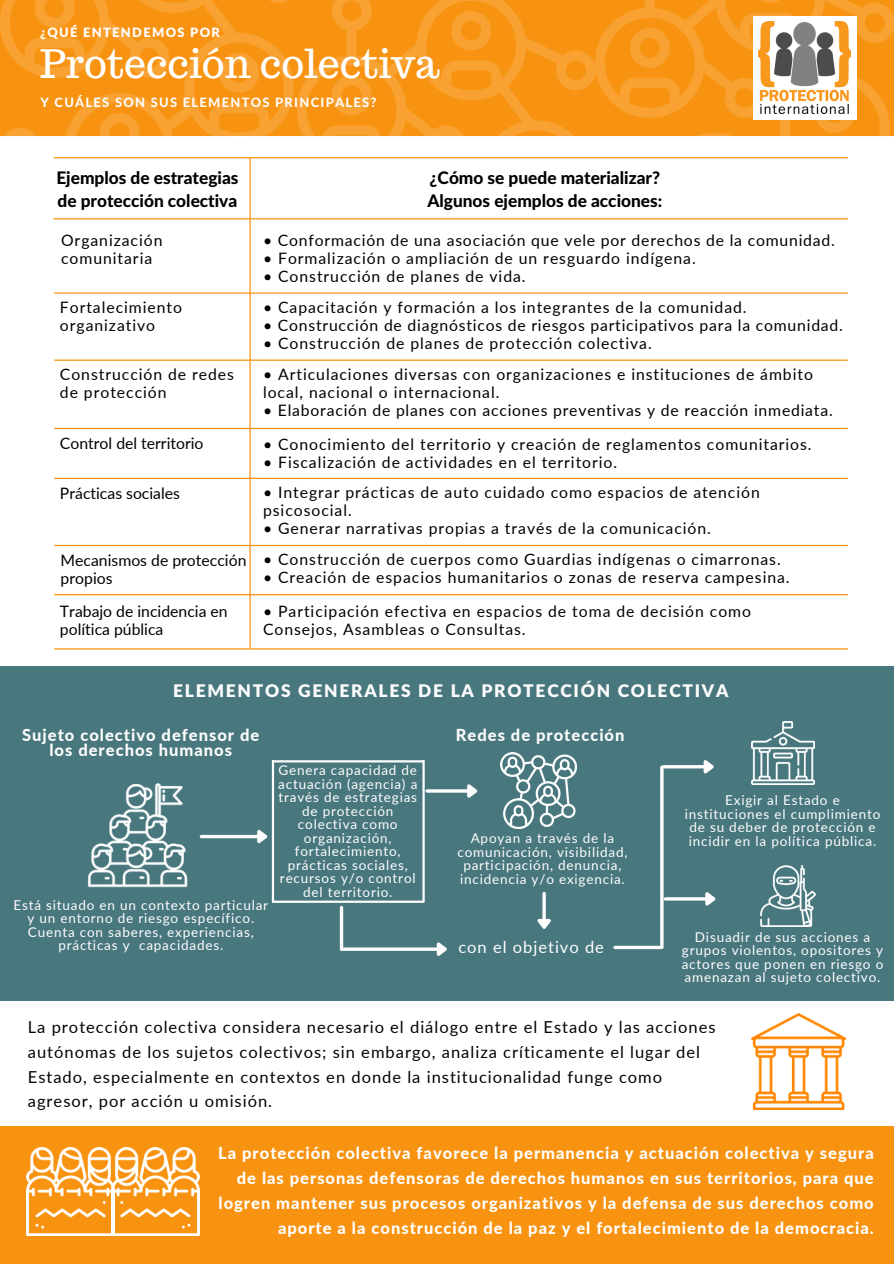
<style>
.page{position:relative;width:894px;height:1264px;background:#fff}
.page>*{position:absolute;margin:0;border:0;box-sizing:border-box;transform-origin:0 0}
.t1{font:39.3px "Trocchi";color:#fff}
.t2{font:900 17.4px "Lato Latin";letter-spacing:.1em;color:#fefdfd}
.t3{font:800 17.25px/23.7px "Lato Latin";color:#000}
.t4{font:800 16.5px/24.8px "Lato";letter-spacing:.06em;color:#fff;text-align:right}
.t5{font:16.5px/24.8px "Lato";letter-spacing:.06em;color:#040404}
.t6{font:800 16.5px/15.8px "Lato";letter-spacing:.06em;color:#fefdfd;text-align:center}
.t7{font:16.5px "Lato";letter-spacing:.06em;color:#fefdfd}
.t8{font:15.75px/18px "Lato";letter-spacing:.06em;color:#000}
.t9{font:15.75px "Lato";color:#000}
.t10{font:13.5px/13.5px "Lato";letter-spacing:.06em;color:#fefdfd;text-align:center}
.t11{font:800 12.9px "Lato Latin";letter-spacing:.1em;color:#fefdfd}
.t12{font:900 12.9px "Lato Latin";letter-spacing:.1em;color:#fefdfd}
</style>
<div class="page">
<div style="left:0;top:1126px;width:893px;height:137px;background:#f89311"></div>
<img style="left:595px;top:0;width:298px;height:220px">
<div style="left:753px;top:16px;width:103px;height:104px;background:#fff"></div>
<img style="left:758px;top:22px;width:92px;height:92px">
<img style="left:0;top:0;width:297px;height:159px">
<img style="left:297px;top:0;width:298px;height:137px">
<img style="left:751px;top:1013px;width:95px;height:96px">
<img style="left:26px;top:1147px;width:86px;height:88px">
<img style="left:112px;top:1147px;width:87px;height:88px">
<div style="left:0;top:665px;width:893px;height:335px;background:#48777e"></div>
<svg style="left:54px;top:157px;width:793px;height:492px"></svg>
<img style="left:88px;top:783px;width:100px;height:104px">
<img style="left:500px;top:753px;width:76px;height:75px">
<img style="left:751px;top:721px;width:63px;height:63px">
<img style="left:760px;top:865px;width:57px;height:61px">
<svg style="left:201px;top:834px;width:53px;height:4px"></svg>
<svg style="left:254px;top:829px;width:14px;height:15px"></svg>
<hr style="left:427px;top:789px;width:40px;height:3px;background:#fefdfd">
<svg style="left:464px;top:784px;width:14px;height:14px"></svg>
<hr style="left:341px;top:947px;width:95px;height:3px;background:#fefdfd">
<svg style="left:433px;top:942px;width:14px;height:14px"></svg>
<hr style="left:340px;top:907px;width:3px;height:42px;background:#fefdfd">
<hr style="left:542px;top:893px;width:3px;height:25px;background:#fefdfd">
<svg style="left:537px;top:915px;width:14px;height:14px"></svg>
<svg style="left:614px;top:945px;width:46px;height:4px"></svg>
<hr style="left:660px;top:767px;width:3px;height:180px;background:#fefdfd">
<hr style="left:665px;top:897px;width:40px;height:3px;background:#fefdfd">
<svg style="left:702px;top:892px;width:14px;height:14px"></svg>
<hr style="left:663px;top:765px;width:40px;height:3px;background:#fefdfd">
<svg style="left:700px;top:760px;width:14px;height:14px"></svg>
<hr style="left:273px;top:760px;width:150px;height:2px;background:#fefdfd">
<hr style="left:273px;top:900px;width:150px;height:2px;background:#fefdfd">
<hr style="left:422px;top:761px;width:2px;height:140px;background:#fefdfd">
<hr style="left:272px;top:761px;width:2px;height:140px;background:#fefdfd">
<p class="t12" style="left:40px;top:26px;width:181px">¿QUÉ ENTENDEMOS POR</p>
<p class="t1" style="left:40px;top:38px;width:400px">Protección colectiva</p>
<p class="t11" style="left:40px;top:96px;width:337px">Y CUÁLES SON SUS ELEMENTOS PRINCIPALES?</p>
<p class="t3" style="left:56px;top:167px;width:183px">Ejemplos de estrategias de protección colectiva</p>
<p class="t3" style="left:429px;top:167px;width:232px">¿Cómo se puede materializar?</p>
<p class="t3" style="left:427px;top:190px;width:236px">Algunos ejemplos de acciones:</p>
<p class="t8" style="left:61px;top:230px;width:103px">Organización</p>
<p class="t8" style="left:61px;top:249px;width:93px">comunitaria</p>
<p class="t8" style="left:60px;top:298px;width:124px">Fortalecimiento</p>
<p class="t8" style="left:60px;top:316px;width:97px">organizativo</p>
<p class="t8" style="left:60px;top:365px;width:176px">Construcción de redes</p>
<p class="t8" style="left:60px;top:383px;width:108px">de protección</p>
<p class="t8" style="left:263px;top:230px;width:573px">• Conformación de una asociación que vele por derechos de la comunidad.</p>
<p class="t8" style="left:263px;top:249px;width:434px">• Formalización o ampliación de un resguardo indígena.</p>
<p class="t8" style="left:263px;top:267px;width:264px">• Construcción de planes de vida.</p>
<p class="t8" style="left:263px;top:298px;width:485px">• Capacitación y formación a los integrantes de la comunidad.</p>
<p class="t8" style="left:263px;top:316px;width:581px">• Construcción de diagnósticos de riesgos participativos para la comunidad.</p>
<p class="t8" style="left:263px;top:334px;width:390px">• Construcción de planes de protección colectiva.</p>
<p class="t8" style="left:263px;top:365px;width:551px">• Articulaciones diversas con organizaciones e instituciones de ámbito</p>
<p class="t8" style="left:263px;top:383px;width:238px">local, nacional o internacional.</p>
<p class="t8" style="left:263px;top:401px;width:571px">• Elaboración de planes con acciones preventivas y de reacción inmediata.</p>
<p class="t9" style="left:60px;top:433px;width:145px">Control del territorio</p>
<p class="t8" style="left:263px;top:435px;width:550px">• Conocimiento del territorio y creación de reglamentos comunitarios.</p>
<p class="t8" style="left:263px;top:453px;width:355px">• Fiscalización de actividades en el territorio.</p>
<p class="t9" style="left:60px;top:483px;width:121px">Prácticas sociales</p>
<p class="t8" style="left:263px;top:483px;width:498px">• Integrar prácticas de auto cuidado como espacios de atención psicosocial.</p>
<p class="t8" style="left:263px;top:519px;width:449px">• Generar narrativas propias a través de la comunicación.</p>
<p class="t9" style="left:61px;top:550px;width:187px">Mecanismos de protección</p>
<p class="t9" style="left:61px;top:568px;width:53px">propios</p>
<p class="t8" style="left:263px;top:550px;width:519px">• Construcción de cuerpos como Guardias indígenas o cimarronas.</p>
<p class="t8" style="left:263px;top:568px;width:528px">• Creación de espacios humanitarios o zonas de reserva campesina.</p>
<p class="t9" style="left:60px;top:601px;width:169px">Trabajo de incidencia en</p>
<p class="t9" style="left:60px;top:619px;width:105px">política pública</p>
<p class="t8" style="left:263px;top:601px;width:489px">• Participación efectiva en espacios de toma de decisión como<br>Consejos, Asambleas o Consultas.</p>
<p class="t2" style="left:173px;top:683px;width:556px">ELEMENTOS GENERALES DE LA PROTECCIÓN COLECTIVA</p>
<p class="t6" style="left:22px;top:726px;width:238px">Sujeto colectivo defensor de los derechos humanos</p>
<p class="t10" style="left:13px;top:897px;width:256px">Está situado en un contexto particular y un entorno de riesgo específico.<br>Cuenta con saberes, experiencias, prácticas y capacidades.</p>
<p class="t10" style="left:278px;top:763px;width:141px">Genera capacidad de actuación (agencia) a través de estrategias de protección colectiva como organización, fortalecimiento, prácticas sociales, recursos y/o control del territorio.</p>
<p class="t6" style="left:456px;top:726px;width:170px">Redes de protección</p>
<p class="t10" style="left:457px;top:831px;width:171px">Apoyan a través de la comunicación, visibilidad, participación, denuncia, incidencia y/o exigencia.</p>
<p class="t10" style="left:684px;top:793px;width:197px">Exigir al Estado e instituciones el cumplimiento de su deber de protección e incidir en la política pública.</p>
<p class="t7" style="left:458px;top:936px;width:147px">con el objetivo de</p>
<p class="t10" style="left:681px;top:929px;width:203px">Disuadir de sus acciones a grupos violentos, opositores y actores que ponen en riesgo o amenazan al sujeto colectivo.</p>
<p class="t5" style="left:28px;top:1014px;width:689px">La protección colectiva considera necesario el diálogo entre el Estado y las acciones autónomas de los sujetos colectivos; sin embargo, analiza críticamente el lugar del Estado, especialmente en contextos en donde la institucionalidad funge como agresor, por acción u omisión.</p>
<p class="t4" style="left:218px;top:1140px;width:657px">La protección colectiva favorece la permanencia y actuación colectiva y segura de las personas defensoras de derechos humanos en sus territorios, para que logren mantener sus procesos organizativos y la defensa de sus derechos como aporte a la construcción de la paz y el fortalecimiento de la democracia.</p>
</div>
